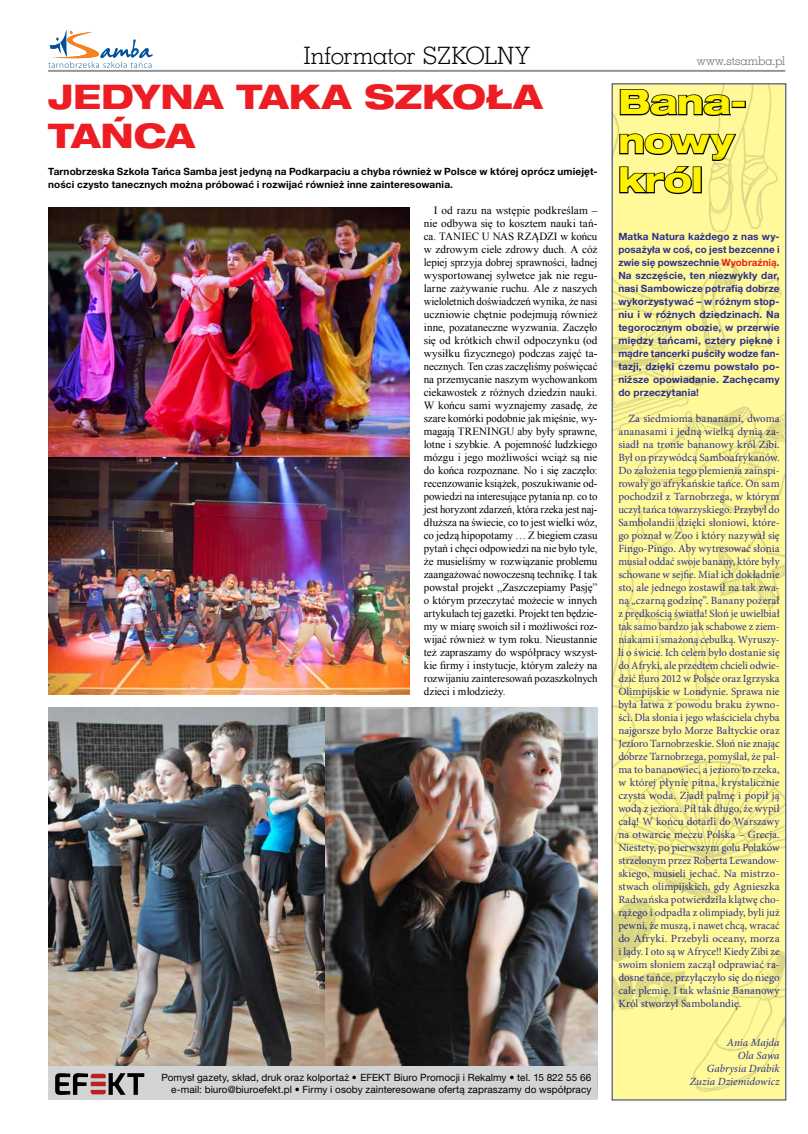
<style>
.page{position:relative;width:808px;height:1134px;background:#fff}
.page>*{position:absolute;margin:0;border:0;box-sizing:border-box;transform-origin:0 0}
.t1{font:800 expanded 34px/39px "Helvetica Neue LT Pro";letter-spacing:.005em;color:#ed1d24}
.t2{font:800 expanded 34px/39px "Helvetica Neue LT Pro";letter-spacing:-.01em;color:#fff200}
.t3{font:24px "Geo Slab 703 Lt EU";letter-spacing:-.02em;color:#000}
.t4{font:12px "Geo Slab 703 Lt EU";letter-spacing:.005em;color:#636466}
.t5{font:11px/13px "Minion Pro";letter-spacing:.005em;color:#2e3092;text-align:justify}
.t6{font:11px/13px "Times New Roman";letter-spacing:-.005em;color:#000;text-align:justify}
.t7{font:italic 11px/13px "Minion Pro";color:#2e3092;text-align:right}
.t8{font:700 10px/13px "Helvetica Neue LT Pro";letter-spacing:.015em;color:#2e3092;text-align:justify}
.t9{font:700 10px/13px "Helvetica Neue LT Pro";letter-spacing:.015em;color:#000}
.t10{font:10px/12px "Helvetica Neue LT Pro";letter-spacing:.005em;color:#000;text-align:right}
.s1{color:#ed1d24}
</style>
<div class="page">
<hr style="left:48px;top:70px;width:737px;height:2px;background:#939598">
<svg style="left:48px;top:29px;width:105px;height:39px"></svg>
<img style="left:614px;top:85px;width:170px;height:1015px">
<img style="left:48px;top:708px;width:549px;height:358px">
<img style="left:48px;top:208px;width:362px;height:249px">
<img style="left:48px;top:457px;width:362px;height:238px">
<div style="left:48px;top:1066px;width:549px;height:34px;background:#d1d3d4"></div>
<svg style="left:55px;top:1073px;width:89px;height:22px"></svg>
<h2 class="t3" style="left:304px;top:41px;width:227px">Informator SZKOLNY</h2>
<p class="t4" style="left:697px;top:54px;width:90px">www.stsamba.pl</p>
<h1 class="t2" style="left:618px;top:82px;width:130px">Bana&shy;nowy król</h1>
<p class="t8" style="left:618px;top:230px;width:163px">Matka Natura każdego z nas wy&shy;posażyła w coś, co jest bezcenne i zwie się powszechnie <span class="s1">Wyobraźnią</span>.<br>Na szczęście, ten niezwykły dar, nasi Sambowicze potrafią dobrze wykorzystywać – w różnym stop&shy;niu i w różnych dziedzinach. Na tegorocznym obozie, w przerwie między tańcami, cztery piękne i mądre tancerki puściły wodze fan&shy;tazji, dzięki czemu powstało po&shy;niższe opowiadanie. Zachęcamy do przeczytania!</p>
<p class="t5" style="left:618px;top:412px;width:163px;text-indent:10px">Za siedmioma bananami, dwoma ananasami i jedną wielką dynią za&shy;siadł na tronie bananowy król Zibi.<br>Był on przywódcą Samboafrykanów.<br>Do założenia tego plemienia zainspi&shy;rowały go afrykańskie tańce. On sam pochodził z Tarnobrzega, w którym uczył tańca towarzyskiego. Przybył do Sambolandii dzięki słoniowi, które&shy;go poznał w Zoo i który nazywał się Fingo-Pingo. Aby wytresować słonia musiał oddać swoje banany, które były schowane w sejfie. Miał ich dokładnie sto, ale jednego zostawił na tak zwa&shy;ną „czarną godzinę”. Banany pożerał z prędkością światła! Słoń je uwielbiał tak samo bardzo jak schabowe z ziem&shy;niakami i smażoną cebulką. Wyruszy&shy;li o świcie. Ich celem było dostanie się do Afryki, ale przedtem chcieli odwie&shy;dzić Euro 2012 w Polsce oraz Igrzyska Olimpijskie w Londynie. Sprawa nie była łatwa z powodu braku żywno&shy;ści. Dla słonia i jego właściciela chyba najgorsze było Morze Bałtyckie oraz Jezioro Tarnobrzeskie. Słoń nie znając dobrze Tarnobrzega, pomyślał, że pal&shy;ma to bananowiec, a jezioro to rzeka, w której płynie pitna, krystalicznie czysta woda. Zjadł palmę i popił ją wodą z jeziora. Pił tak długo, że wypił całą! W końcu dotarli do Warszawy na otwarcie meczu Polska – Grecja.<br>Niestety, po pierwszym golu Polaków strzelonym przez Roberta Lewandow&shy;skiego, musieli jechać. Na mistrzo&shy;stwach olimpijskich, gdy Agnieszka Radwańska potwierdziła klątwę cho&shy;rążego i odpadła z olimpiady, byli już pewni, że muszą, i nawet chcą, wracać do Afryki. Przebyli oceany, morza i lądy. I oto są w Afryce!! Kiedy Zibi ze swoim słoniem zaczął odprawiać ra&shy;dosne tańce, przyłączyło się do niego całe plemię. I tak właśnie Bananowy Król stworzył Sambolandię.</p>
<p class="t7" style="left:690px;top:1036px;width:91px">Ania Majda<br>Ola Sawa<br>Gabrysia Drabik<br>Zuzia Dziemidowicz</p>
<h1 class="t1" style="left:48px;top:76px;width:496px">JEDYNA TAKA SZKOŁA<br>TAŃCA</h1>
<p class="t9" style="left:48px;top:165px;width:551px">Tarnobrzeska Szkoła Tańca Samba jest jedyną na Podkarpaciu a chyba również w Polsce w której oprócz umiejęt&shy;ności czysto tanecznych można próbować i rozwijać również inne zainteresowania.</p>
<p class="t6" style="left:424px;top:204px;width:175px;text-indent:10px">I od razu na wstępie podkreślam – nie odbywa się to kosztem nauki tań&shy;ca. TANIEC U NAS RZĄDZI w końcu w zdrowym ciele zdrowy duch. A cóż lepiej sprzyja dobrej sprawności, ładnej wysportowanej sylwetce jak nie regu&shy;larne zażywanie ruchu. Ale z naszych wieloletnich doświadczeń wynika, że nasi uczniowie chętnie podejmują również inne, pozataneczne wyzwania. Zaczęło się od krótkich chwil odpoczynku (od wysiłku fizycznego) podczas zajęć ta&shy;necznych. Ten czas zaczęliśmy poświęcać na przemycanie naszym wychowankom ciekawostek z różnych dziedzin nauki.<br>W końcu sami wyznajemy zasadę, że szare komórki podobnie jak mięśnie, wy&shy;magają TRENINGU aby były sprawne, lotne i szybkie. A pojemność ludzkiego mózgu i jego możliwości wciąż są nie do końca rozpoznane. No i się zaczęło: recenzowanie książek, poszukiwanie od&shy;powiedzi na interesujące pytania np. co to jest horyzont zdarzeń, która rzeka jest naj&shy;dłuższa na świecie, co to jest wielki wóz, co jedzą hipopotamy … Z biegiem czasu pytań i chęci odpowiedzi na nie było tyle, że musieliśmy w rozwiązanie problemu zaangażować nowoczesną technikę. I tak powstał projekt „Zaszczepiamy Pasję” o którym przeczytać możecie w innych artykułach tej gazetki. Projekt ten będzie&shy;my w miarę swoich sił i możliwości roz&shy;wijać również w tym roku. Nieustannie też zapraszamy do współpracy wszyst&shy;kie firmy i instytucje, którym zależy na rozwijaniu zainteresowań pozaszkolnych dzieci i młodzieży.</p>
<p class="t10" style="left:161px;top:1071px;width:431px">Pomysł gazety, skład, druk oraz kolportaż • EFEKT Biuro Promocji i Rekalmy • tel. 15 822 55 66 e-mail: biuro@biuroefekt.pl • Firmy i osoby zainteresowane ofertą zapraszamy do współpracy</p>
</div>
